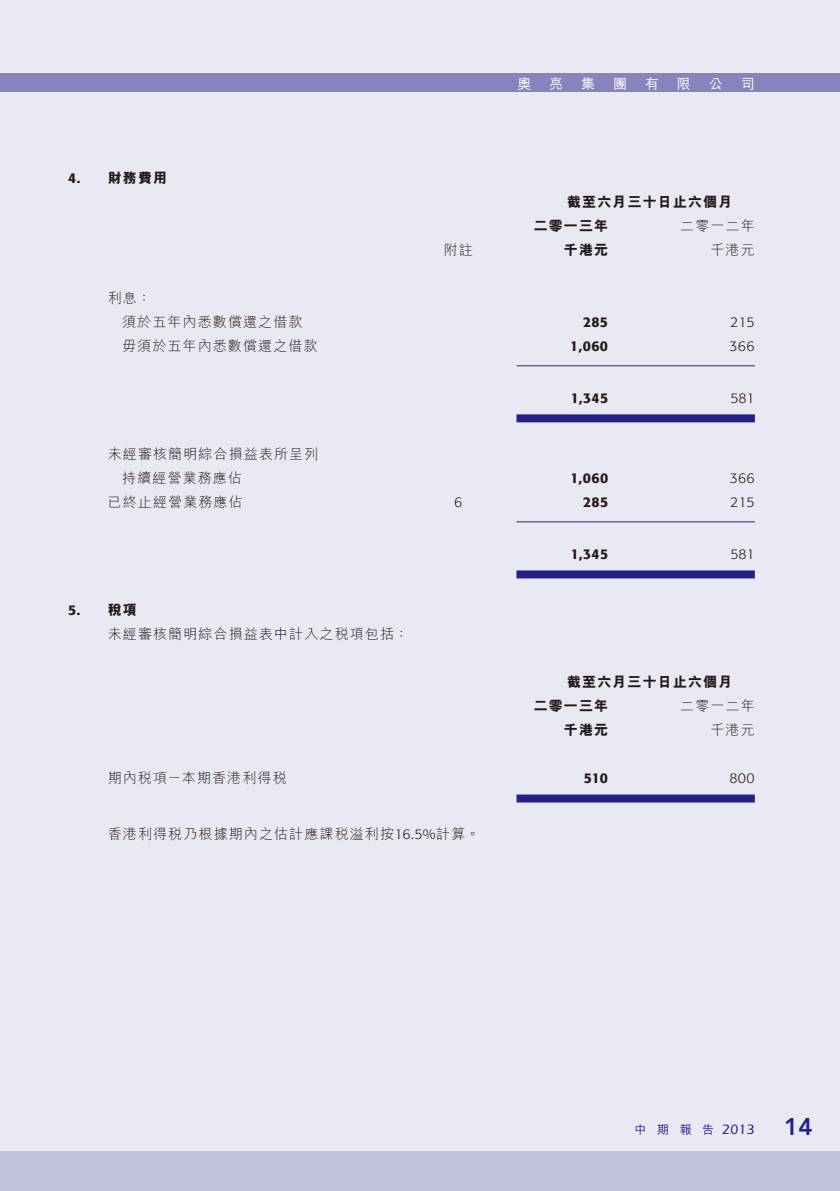
<style>
.page{position:relative;width:840px;height:1191px;background:#fff}
.page>*{position:absolute;margin:0;border:0;box-sizing:border-box;transform-origin:0 0}
.t1{font:800 24px "Avenir LT Std";color:#252088}
.t2{font:300 14px "M Hei HK";letter-spacing:.08em;color:#231916}
.t3{font:800 14px "M Hei HK";letter-spacing:.08em;color:#231916}
.t4{font:500 14px "Formata";letter-spacing:.03em;color:#231916}
.t5{font:300 14px "Formata";letter-spacing:.01em;color:#231916}
.t6{font:500 14px "M Hei HK";color:#fff}
.t7{font:500 14px "ITC Eras Std";color:#252088}
.t8{font:500 12px "M Hei HK";color:#252088}
.s1{font-family:"Formata"}
</style>
<div class="page">
<div style="left:0;top:0;width:839px;height:1191px;background:#e9e9f3"></div>
<div style="left:0;top:74px;width:839px;height:18px;background:#8784bd"></div>
<div style="left:0;top:1150px;width:839px;height:41px;background:#c2c1de"></div>
<hr style="left:516px;top:365px;width:238px;height:1px;background:#252088">
<div style="left:516px;top:414px;width:238px;height:8px;background:#252088"></div>
<hr style="left:516px;top:521px;width:238px;height:1px;background:#252088">
<div style="left:516px;top:570px;width:238px;height:8px;background:#252088"></div>
<div style="left:516px;top:794px;width:238px;height:8px;background:#252088"></div>
<p class="t4" style="left:68px;top:169px;width:14px">4.</p>
<p class="t3" style="left:108px;top:168px;width:61px">財務費用</p>
<p class="t2" style="left:108px;top:288px;width:45px">利息：</p>
<p class="t2" style="left:122px;top:312px;width:182px">須於五年內悉數償還之借款</p>
<p class="t2" style="left:122px;top:336px;width:197px">毋須於五年內悉數償還之借款</p>
<p class="t2" style="left:108px;top:444px;width:212px">未經審核簡明綜合損益表所呈列</p>
<p class="t2" style="left:122px;top:468px;width:121px">持續經營業務應佔</p>
<p class="t2" style="left:108px;top:492px;width:136px">已終止經營業務應佔</p>
<p class="t4" style="left:68px;top:601px;width:14px">5.</p>
<p class="t3" style="left:108px;top:600px;width:31px">稅項</p>
<p class="t2" style="left:108px;top:624px;width:302px">未經審核簡明綜合損益表中計入之稅項包括：</p>
<p class="t2" style="left:443px;top:240px;width:31px">附註</p>
<p class="t5" style="left:454px;top:493px;width:10px">6</p>
<p class="t2" style="left:108px;top:768px;width:180px">期內稅項－本期香港利得稅</p>
<p class="t2" style="left:108px;top:824px;width:373px">香港利得稅乃根據期內之估計應課稅溢利按<span class="s1">16.5%</span>計算。</p>
<p class="t6" style="left:517px;top:73px;width:15px">奧</p>
<p class="t6" style="left:549px;top:73px;width:15px">亮</p>
<p class="t6" style="left:581px;top:73px;width:15px">集</p>
<p class="t6" style="left:612px;top:73px;width:15px">團</p>
<p class="t6" style="left:644px;top:73px;width:15px">有</p>
<p class="t6" style="left:676px;top:73px;width:15px">限</p>
<p class="t6" style="left:708px;top:73px;width:15px">公</p>
<p class="t6" style="left:740px;top:73px;width:15px">司</p>
<p class="t3" style="left:567px;top:192px;width:167px">截至六月三十日止六個月</p>
<p class="t2" style="left:680px;top:216px;width:76px">二零一二年</p>
<p class="t3" style="left:533px;top:216px;width:76px">二零一三年</p>
<p class="t3" style="left:563px;top:240px;width:46px">千港元</p>
<p class="t2" style="left:710px;top:240px;width:46px">千港元</p>
<p class="t4" style="left:582px;top:313px;width:27px">285</p>
<p class="t5" style="left:729px;top:313px;width:26px">215</p>
<p class="t4" style="left:570px;top:337px;width:39px">1,060</p>
<p class="t5" style="left:729px;top:337px;width:27px">366</p>
<p class="t4" style="left:570px;top:389px;width:39px">1,345</p>
<p class="t5" style="left:730px;top:389px;width:26px">581</p>
<p class="t4" style="left:570px;top:469px;width:39px">1,060</p>
<p class="t5" style="left:729px;top:469px;width:27px">366</p>
<p class="t4" style="left:582px;top:493px;width:27px">285</p>
<p class="t5" style="left:729px;top:493px;width:26px">215</p>
<p class="t4" style="left:570px;top:545px;width:39px">1,345</p>
<p class="t5" style="left:730px;top:545px;width:26px">581</p>
<p class="t3" style="left:567px;top:672px;width:167px">截至六月三十日止六個月</p>
<p class="t2" style="left:679px;top:696px;width:76px">二零一二年</p>
<p class="t3" style="left:533px;top:696px;width:76px">二零一三年</p>
<p class="t3" style="left:563px;top:720px;width:46px">千港元</p>
<p class="t4" style="left:583px;top:769px;width:26px">510</p>
<p class="t2" style="left:710px;top:720px;width:46px">千港元</p>
<p class="t5" style="left:729px;top:769px;width:27px">800</p>
<p class="t8" style="left:634px;top:1121px;width:13px">中</p>
<p class="t8" style="left:656px;top:1121px;width:13px">期</p>
<p class="t8" style="left:679px;top:1121px;width:13px">報</p>
<p class="t8" style="left:701px;top:1121px;width:13px">告</p>
<p class="t7" style="left:721px;top:1121px;width:34px">2013</p>
<h1 class="t1" style="left:783px;top:1112px;width:30px">14</h1>
</div>
